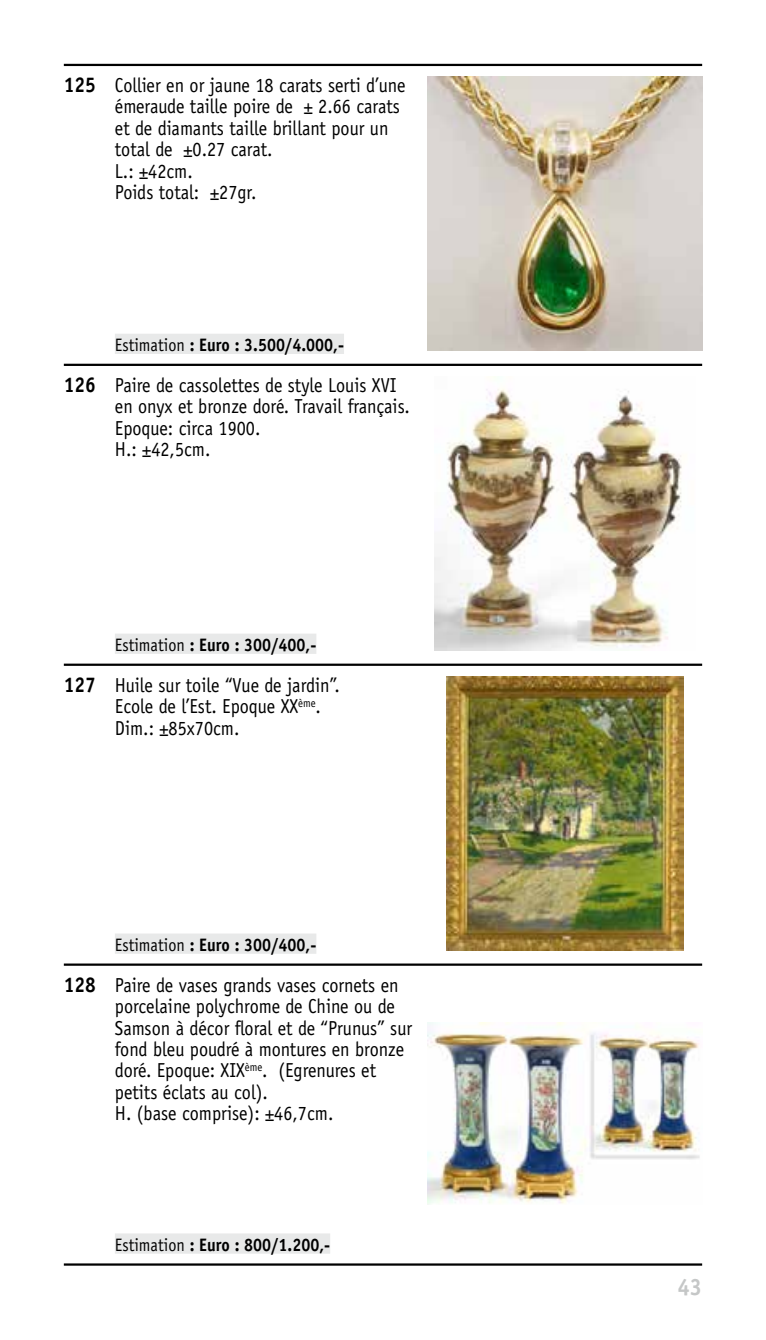
<style>
.page{position:relative;width:766px;height:1340px;background:#fff}
.page>*{position:absolute;margin:0;border:0;box-sizing:border-box;transform-origin:0 0}
.t1{font:700 23.62px "Officina Sans Std";color:#c5c7c7;scale:.94 1}
.t2{font:20.25px/21.4px "Officina Sans Std";color:#000;scale:.9 1}
.t3{font:700 18px "Officina Sans Std";color:#000;scale:.9 1}
.s1{font-weight:700;font-size:21.38px}
.s2{font-weight:400}
</style>
<div class="page">
<img style="left:427px;top:77px;width:275px;height:274px">
<div style="left:115px;top:334px;width:229px;height:20px;background:#e8e9e9"></div>
<img style="left:434px;top:389px;width:248px;height:262px">
<div style="left:115px;top:633px;width:201px;height:21px;background:#e8e9e9"></div>
<img style="left:446px;top:676px;width:237px;height:274px">
<div style="left:115px;top:933px;width:201px;height:20px;background:#e8e9e9"></div>
<img style="left:427px;top:1022px;width:273px;height:182px">
<div style="left:115px;top:1233px;width:215px;height:20px;background:#e8e9e9"></div>
<hr style="left:64px;top:64px;width:638px;height:2px;background:#000">
<hr style="left:64px;top:364px;width:638px;height:2px;background:#000">
<hr style="left:64px;top:663px;width:638px;height:3px;background:#000">
<hr style="left:64px;top:963px;width:638px;height:2px;background:#000">
<hr style="left:64px;top:1263px;width:638px;height:2px;background:#000">
<p class="t2" style="left:115px;top:75px;width:324px;text-indent:-51px"><span class="s1">125</span> Collier en or jaune 18 carats serti d’une émeraude taille poire de ± 2.66 carats et de diamants taille brillant pour un total de ±0.27 carat.<br>L.: ±42cm.<br>Poids total: ±27gr.</p>
<p class="t3" style="left:115px;top:333px;width:256px"><span class="s2">Estimation</span> : Euro : 3.500/4.000,-</p>
<p class="t2" style="left:115px;top:374px;width:329px;text-indent:-51px"><span class="s1">126</span> Paire de cassolettes de style Louis XVI en onyx et bronze doré. Travail français.<br>Epoque: circa 1900.<br>H.: ±42,5cm.</p>
<p class="t3" style="left:115px;top:633px;width:225px"><span class="s2">Estimation</span> : Euro : 300/400,-</p>
<p class="t2" style="left:115px;top:674px;width:251px;text-indent:-51px"><span class="s1">127</span> Huile sur toile “Vue de jardin”.<br>Ecole de l’Est. Epoque XX<sup>ème</sup>.<br>Dim.: ±85x70cm.</p>
<p class="t3" style="left:115px;top:933px;width:225px"><span class="s2">Estimation</span> : Euro : 300/400,-</p>
<p class="t2" style="left:115px;top:974px;width:332px;text-indent:-51px"><span class="s1">128</span> Paire de vases grands vases cornets en porcelaine polychrome de Chine ou de Samson à décor floral et de “Prunus” sur fond bleu poudré à montures en bronze doré. Epoque: XIX<sup>ème</sup>. (Egrenures et petits éclats au col).<br>H. (base comprise): ±46,7cm.</p>
<p class="t3" style="left:115px;top:1233px;width:241px"><span class="s2">Estimation</span> : Euro : 800/1.200,-</p>
<p class="t1" style="left:677px;top:1272px;width:28px">43</p>
</div>
